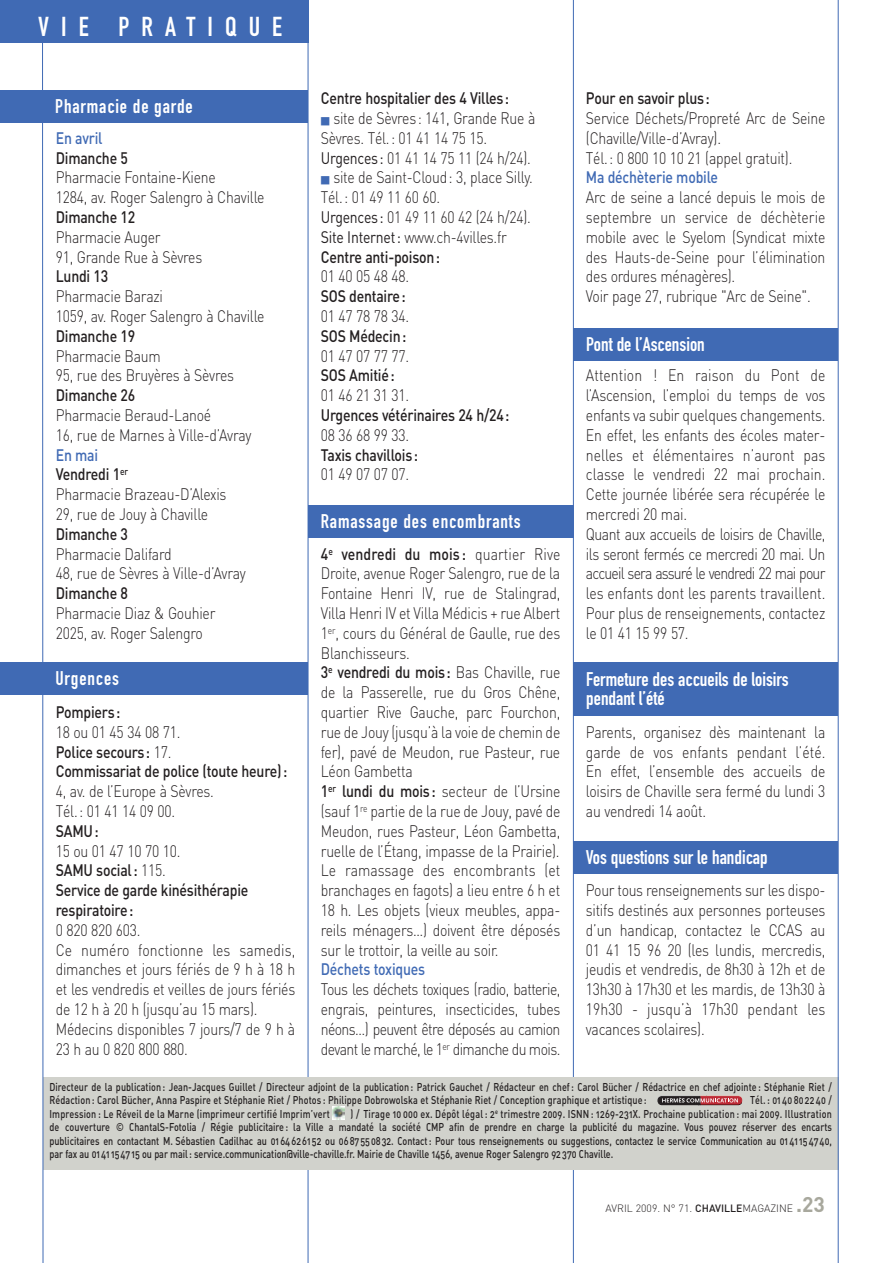
<style>
.page{position:relative;width:893px;height:1263px;background:#fff}
.page>*{position:absolute;margin:0;border:0;box-sizing:border-box;transform-origin:0 0}
.t1{font:27px "DIN Engschrift";letter-spacing:.445em;color:#fff}
.t2{font:19.5px/19.5px "DIN Engschrift";color:#fff}
.t3{font:19.5px "DIN Engschrift";letter-spacing:.045em;color:#fff}
.t4{font:300 16.5px/19.8px "DIN";letter-spacing:-.015em;color:#231f20;scale:.85 1}
.t5{font:500 16.5px/19.8px "DIN";letter-spacing:-.015em;color:#231f20;scale:.85 1}
.t6{font:500 16.5px "DIN";letter-spacing:-.015em;color:#406ab4;scale:.85 1}
.t7{font:11.25px/13.5px "DIN Medium Alternate";letter-spacing:.005em;color:#231f20;scale:.8 1}
.t8{font:300 10.5px "DIN";color:#231f20}
.s1{font-weight:500;color:#406ab4}
.s2{font-weight:500}
.s3{font-weight:300}
.s4{color:#406ab4}
.s5{font-weight:400}
.s6{font-weight:700;font-size:21px;color:#a8a89d}
</style>
<div class="page">
<div style="left:0;top:90px;width:308px;height:33px;background:#406ab4"></div>
<div style="left:308px;top:505px;width:265px;height:33px;background:#406ab4"></div>
<div style="left:574px;top:328px;width:264px;height:33px;background:#406ab4"></div>
<div style="left:573px;top:841px;width:265px;height:33px;background:#406ab4"></div>
<div style="left:574px;top:663px;width:264px;height:53px;background:#406ab4"></div>
<div style="left:0;top:0;width:309px;height:43px;background:#406ab4"></div>
<hr style="left:308px;top:0;width:1px;height:1263px;background:#406ab4">
<hr style="left:573px;top:0;width:1px;height:1263px;background:#406ab4">
<div style="left:43px;top:1076px;width:795px;height:93px;background:#d1d2cc"></div>
<svg style="left:658px;top:1095px;width:84px;height:11px"></svg>
<svg style="left:332px;top:1106px;width:12px;height:13px"></svg>
<svg style="left:42px;top:43px;width:2px;height:1220px;background:#9bb0d6"></svg>
<div style="left:0;top:662px;width:308px;height:33px;background:#406ab4"></div>
<hr style="left:838px;top:0;width:1px;height:1263px;background:#406ab4">
<h1 class="t1" style="left:38px;top:17px;width:245px">VIE PRATIQUE</h1>
<p class="t3" style="left:55px;top:99px;width:139px">Pharmacie de garde</p>
<p class="t6" style="left:56px;top:128px;width:57px">En avril</p>
<p class="t5" style="left:56px;top:148px;width:86px">Dimanche 5</p>
<p class="t4" style="left:56px;top:168px;width:247px">Pharmacie Fontaine-Kiene<br>1284, av. Roger Salengro à Chaville</p>
<p class="t5" style="left:56px;top:207px;width:95px">Dimanche 12</p>
<p class="t4" style="left:56px;top:227px;width:174px">Pharmacie Auger<br>91, Grande Rue à Sèvres</p>
<p class="t5" style="left:56px;top:267px;width:63px">Lundi 13</p>
<p class="t4" style="left:56px;top:287px;width:247px">Pharmacie Barazi<br>1059, av. Roger Salengro à Chaville</p>
<p class="t5" style="left:56px;top:326px;width:95px">Dimanche 19</p>
<p class="t4" style="left:56px;top:346px;width:211px">Pharmacie Baum<br>95, rue des Bruyères à Sèvres</p>
<p class="t5" style="left:56px;top:386px;width:95px">Dimanche 26</p>
<p class="t4" style="left:56px;top:405px;width:232px">Pharmacie Beraud-Lanoé<br>16, rue de Marnes à Ville-d’Avray</p>
<p class="t4" style="left:56px;top:445px;width:202px"><span class="s1">En mai<br></span><span class="s2">Vendredi 1</span><sup>er<br></sup>Pharmacie Brazeau-D’Alexis<br>29, rue de Jouy à Chaville</p>
<p class="t5" style="left:56px;top:524px;width:86px">Dimanche 3</p>
<p class="t4" style="left:56px;top:544px;width:225px">Pharmacie Dalifard<br>48, rue de Sèvres à Ville-d’Avray</p>
<p class="t5" style="left:56px;top:584px;width:86px">Dimanche 8</p>
<p class="t4" style="left:56px;top:603px;width:189px">Pharmacie Diaz &amp; Gouhier<br>2025, av. Roger Salengro</p>
<p class="t3" style="left:55px;top:671px;width:65px">Urgences</p>
<p class="t5" style="left:56px;top:702px;width:78px">Pompiers:</p>
<p class="t5" style="left:56px;top:722px;width:274px"><span class="s3">18 ou 01 45 34 08 71.<br></span>Police secours: <span class="s3">17.<br></span>Commissariat de police (toute heure):</p>
<p class="t4" style="left:56px;top:782px;width:188px">4, av. de l’Europe à Sèvres.<br>Tél.: 01 41 14 09 00.</p>
<p class="t5" style="left:56px;top:821px;width:52px">SAMU:</p>
<p class="t5" style="left:56px;top:841px;width:228px"><span class="s3">15 ou 01 47 10 70 10.<br></span>SAMU social: <span class="s3">115.<br></span>Service de garde kinésithérapie respiratoire:</p>
<p class="t4" style="left:56px;top:920px;width:283px">0 820 820 603.<br>Ce numéro fonctionne les samedis, dimanches et jours fériés de 9 h à 18 h et les vendredis et veilles de jours fériés de 12 h à 20 h (jusqu’au 15 mars).<br>Médecins disponibles 7 jours/7 de 9 h à<br>23 h au 0 820 800 880.</p>
<p class="t5" style="left:321px;top:89px;width:223px">Centre hospitalier des 4 Villes:</p>
<p class="t4" style="left:321px;top:108px;width:254px"><span class="s4">■</span> site de Sèvres: 141, Grande Rue à<br>Sèvres. Tél.: 01 41 14 75 15.<br><span class="s5">Urgences:</span> 01 41 14 75 11 (24 h/24).</p>
<p class="t4" style="left:321px;top:168px;width:251px"><span class="s4">■</span> site de Saint-Cloud: 3, place Silly.<br>Tél.: 01 49 11 60 60.<br><span class="s5">Urgences:</span> 01 49 11 60 42 (24 h/24).<br><span class="s5">Site Internet:</span> www.ch-4villes.fr<br><span class="s2">Centre anti-poison:</span></p>
<p class="t4" style="left:321px;top:267px;width:106px">01 40 05 48 48.</p>
<p class="t5" style="left:321px;top:287px;width:101px">SOS dentaire:</p>
<p class="t4" style="left:321px;top:306px;width:106px">01 47 78 78 34.</p>
<p class="t5" style="left:321px;top:326px;width:102px">SOS Médecin:</p>
<p class="t4" style="left:321px;top:346px;width:106px">01 47 07 77 77.</p>
<p class="t5" style="left:321px;top:366px;width:88px">SOS Amitié:</p>
<p class="t4" style="left:321px;top:386px;width:106px">01 46 21 31 31.</p>
<p class="t5" style="left:321px;top:405px;width:224px">Urgences vétérinaires 24 h/24:</p>
<p class="t4" style="left:321px;top:425px;width:106px">08 36 68 99 33.</p>
<p class="t5" style="left:321px;top:445px;width:116px">Taxis chavillois:</p>
<p class="t4" style="left:321px;top:465px;width:106px">01 49 07 07 07.</p>
<p class="t3" style="left:321px;top:514px;width:201px">Ramassage des encombrants</p>
<p class="t4" style="left:321px;top:544px;width:283px"><span class="s2">4</span><sup>e</sup> <span class="s2">vendredi du mois :</span> quartier Rive Droite, avenue Roger Salengro, rue de la Fontaine Henri IV, rue de Stalingrad, Villa Henri IV et Villa Médicis + rue Albert 1<sup>er</sup>, cours du Général de Gaulle, rue des Blanchisseurs.<br><span class="s2">3</span><sup>e</sup> <span class="s2">vendredi du mois:</span> Bas Chaville, rue de la Passerelle, rue du Gros Chêne, quartier Rive Gauche, parc Fourchon, rue de Jouy (jusqu’à la voie de chemin de fer), pavé de Meudon, rue Pasteur, rue Léon Gambetta<br><span class="s2">1</span><sup>er</sup> <span class="s2">lundi du mois:</span> secteur de l’Ursine (sauf 1<sup>re</sup> partie de la rue de Jouy, pavé de Meudon, rues Pasteur, Léon Gambetta, ruelle de l’Étang, impasse de la Prairie).<br>Le ramassage des encombrants (et branchages en fagots) a lieu entre 6 h et 18 h. Les objets (vieux meubles, appa&shy;reils ménagers…) doivent être déposés sur le trottoir, la veille au soir.</p>
<p class="t6" style="left:321px;top:960px;width:124px">Déchets toxiques</p>
<p class="t4" style="left:321px;top:980px;width:283px;text-align:justify">Tous les déchets toxiques (radio, batterie, engrais, peintures, insecticides, tubes néons…) peuvent être déposés au camion devant le marché, le 1<sup>er</sup> dimanche du mois.</p>
<p class="t5" style="left:586px;top:89px;width:147px">Pour en savoir plus:</p>
<p class="t4" style="left:586px;top:108px;width:283px">Service Déchets/Propreté Arc de Seine (Chaville/Ville-d’Avray).<br>Tél.: 0 800 10 10 21 (appel gratuit).</p>
<p class="t6" style="left:586px;top:168px;width:157px">Ma déchèterie mobile</p>
<p class="t4" style="left:586px;top:188px;width:283px">Arc de seine a lancé depuis le mois de septembre un service de déchèterie mobile avec le Syelom (Syndicat mixte des Hauts-de-Seine pour l’élimination des ordures ménagères).<br>Voir page 27, rubrique "Arc de Seine".</p>
<p class="t2" style="left:586px;top:337px;width:120px">Pont de l’Ascension</p>
<p class="t4" style="left:586px;top:366px;width:283px">Attention ! En raison du Pont de l’Ascension, l’emploi du temps de vos enfants va subir quelques changements.<br>En effet, les enfants des écoles mater&shy;nelles et élémentaires n’auront pas classe le vendredi 22 mai prochain.<br>Cette journée libérée sera récupérée le mercredi 20 mai.<br>Quant aux accueils de loisirs de Chaville, ils seront fermés ce mercredi 20 mai. Un accueil sera assuré le vendredi 22 mai pour les enfants dont les parents travaillent.<br>Pour plus de renseignements, contactez le 01 41 15 99 57.</p>
<p class="t2" style="left:586px;top:671px;width:204px">Fermeture des accueils de loisirs pendant l’été</p>
<p class="t4" style="left:586px;top:722px;width:283px;text-align:justify">Parents, organisez dès maintenant la garde de vos enfants pendant l’été.<br>En effet, l’ensemble des accueils de loisirs de Chaville sera fermé du lundi 3 au vendredi 14 août.</p>
<p class="t2" style="left:586px;top:849px;width:184px">Vos questions sur le handicap</p>
<p class="t4" style="left:586px;top:881px;width:283px;text-align:justify">Pour tous renseignements sur les dispo&shy;sitifs destinés aux personnes porteuses d’un handicap, contactez le CCAS au 01 41 15 96 20 (les lundis, mercredis, jeudis et vendredis, de 8h30 à 12h et de 13h30 à 17h30 et les mardis, de 13h30 à 19h30 - jusqu’à 17h30 pendant les vacances scolaires).</p>
<p class="t7" style="left:49px;top:1080px;width:979px">Directeur de la publication : Jean-Jacques Guillet / Directeur adjoint de la publication : Patrick Gauchet / Rédacteur en chef : Carol Bücher / Rédactrice en chef adjointe : Stéphanie Riet /<br>Rédaction : Carol Bücher, Anna Paspire et Stéphanie Riet / Photos : Philippe Dobrowolska et Stéphanie Riet / Conception graphique et artistique :</p>
<p class="t7" style="left:750px;top:1093px;width:104px">Tél. : 01 40 80 22 40 /</p>
<p class="t7" style="left:49px;top:1107px;width:979px;text-align:justify;text-indent:301px">) / Tirage 10 000 ex. Dépôt légal : 2<sup>e</sup> trimestre 2009. ISNN : 1269-231X. Prochaine publication : mai 2009. Illustration de couverture © ChantalS-Fotolia / Régie publicitaire : la Ville a mandaté la société CMP afin de prendre en charge la publicité du magazine. Vous pouvez réserver des encarts publicitaires en contactant M. Sébastien Cadilhac au 01 64 62 61 52 ou 06 87 55 08 32. Contact : Pour tous renseignements ou suggestions, contactez le service Communication au 01 41 15 47 40, par fax au 01 41 15 47 15 ou par mail : service.communication@ville-chaville.fr. Mairie de Chaville 1456, avenue Roger Salengro 92 370 Chaville.</p>
<p class="t7" style="left:49px;top:1107px;width:352px">Impression : Le Réveil de la Marne (imprimeur certifié Imprim’vert</p>
<p class="t8" style="left:605px;top:1202px;width:221px">AVRIL 2009. N° 71. <span class="s2">CHAVILLE</span>MAGAZINE <span class="s6">.23</span></p>
</div>
